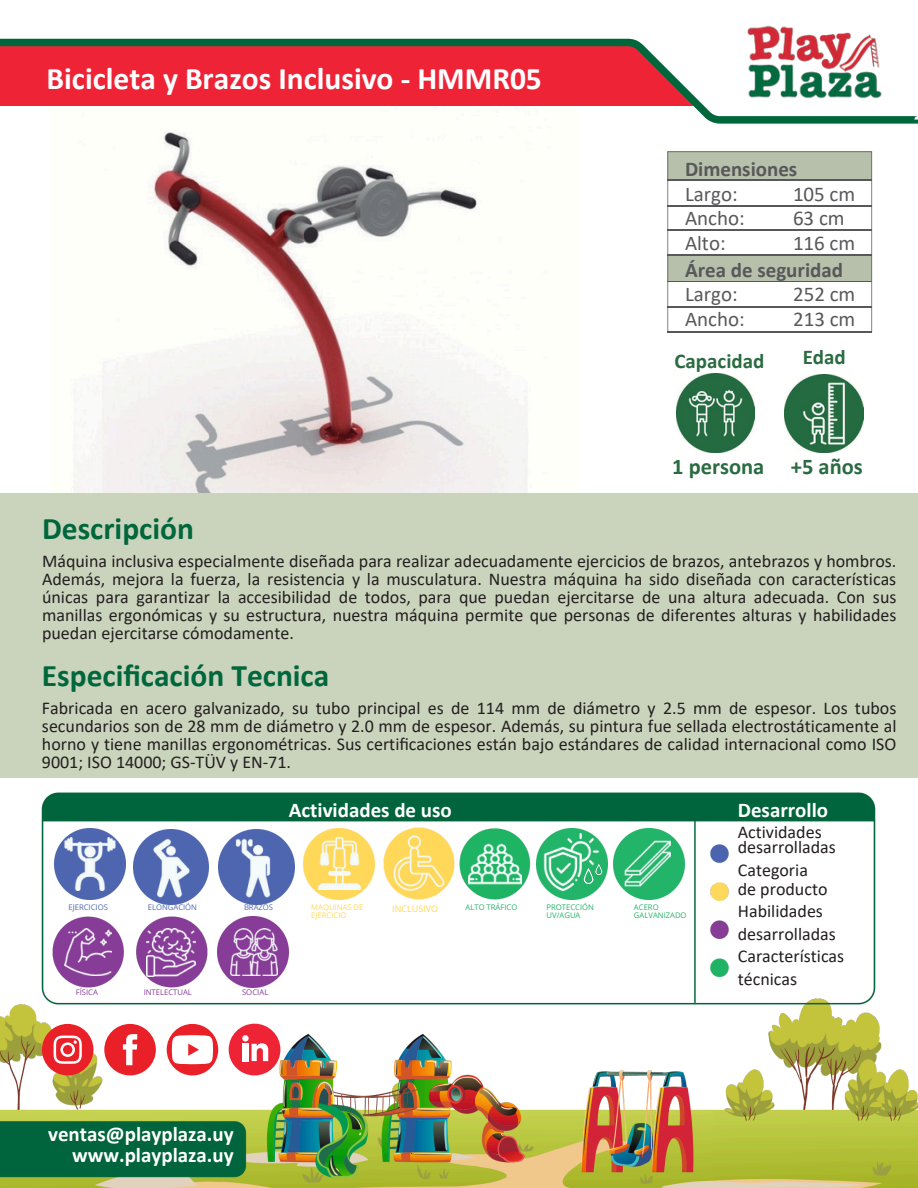
<style>
.page{position:relative;width:918px;height:1188px;background:#fff}
.page>*{position:absolute;margin:0;border:0;box-sizing:border-box;transform-origin:0 0}
.t1{font:700 31.5px "Calibri";color:#00673d}
.t2{font:700 31.5px "Calibri";color:#fff}
.t3{font:700 22.5px "Calibri";color:#2a6b41}
.t4{font:700 21px/20.2px "Calibri";color:#fff;text-align:right}
.t5{font:21px/24.8px "Calibri";color:#58585a}
.t6{font:700 21px "Calibri";color:#58585a}
.t7{font:700 21px "Calibri";color:#2a6b41}
.t8{font:18px/18px "Calibri";color:#231f20}
.t9{font:9px "Open Sans";color:#ffd85a}
.t10{font:7.8px "Open Sans";color:#873c97}
.t11{font:7.65px/7.8px "Open Sans";color:#22b468}
.t12{font:7.65px "Open Sans";color:#4e66b0}
.t13{font:7.65px/7.8px "Open Sans";color:#ffd85a}
.t14{font:7.65px "Open Sans";color:#873c97}
</style>
<div class="page">
<img style="left:73px;top:132px;width:455px;height:361px">
<div style="left:0;top:493px;width:918px;height:285px;background:#cad4bc"></div>
<svg style="left:0;top:38px;width:631px;height:1px"></svg>
<svg style="left:0;top:39px;width:918px;height:85px;fill:#ee2436"></svg>
<img style="left:731px;top:25px;width:167px;height:76px">
<img style="left:0;top:1004px;width:918px;height:184px">
<img style="left:785px;top:374px;width:79px;height:79px">
<img style="left:676px;top:374px;width:79px;height:79px">
<div style="left:167px;top:1024px;width:51px;height:51px;background:#e92028;border-radius:50%"></div>
<svg style="left:172px;top:1035px;width:41px;height:29px"></svg>
<div style="left:104px;top:1024px;width:52px;height:51px;background:#e92028;border-radius:50%"></div>
<svg style="left:123px;top:1034px;width:14px;height:31px"></svg>
<div style="left:42px;top:1024px;width:51px;height:51px;background:#e92028;border-radius:50%"></div>
<svg style="left:54px;top:1036px;width:28px;height:28px"></svg>
<img style="left:33px;top:792px;width:851px;height:219px">
<img style="left:468px;top:837px;width:53px;height:53px">
<img style="left:45px;top:909px;width:169px;height:86px">
<img style="left:64px;top:928px;width:48px;height:48px">
<img style="left:147px;top:928px;width:48px;height:48px">
<img style="left:304px;top:828px;width:70px;height:71px">
<img style="left:314px;top:838px;width:52px;height:52px">
<img style="left:536px;top:828px;width:71px;height:71px">
<img style="left:54px;top:828px;width:71px;height:71px">
<img style="left:576px;top:856px;width:34px;height:35px">
<img style="left:613px;top:828px;width:71px;height:71px">
<img style="left:376px;top:821px;width:86px;height:85px">
<img style="left:133px;top:829px;width:76px;height:75px">
<img style="left:219px;top:829px;width:75px;height:75px">
<img style="left:544px;top:834px;width:56px;height:56px">
<img style="left:63px;top:838px;width:53px;height:53px">
<img style="left:624px;top:841px;width:46px;height:46px">
<img style="left:389px;top:833px;width:60px;height:60px">
<img style="left:142px;top:838px;width:60px;height:60px">
<img style="left:223px;top:838px;width:60px;height:60px">
<img style="left:218px;top:916px;width:71px;height:71px">
<img style="left:230px;top:928px;width:48px;height:48px">
<svg style="left:667px;top:151px;width:205px;height:181px"></svg>
<p class="t2" style="left:46px;top:66px;width:497px">Bicicleta y Brazos Inclusivo - HMMR05</p>
<p class="t6" style="left:685px;top:160px;width:114px">Dimensiones</p>
<p class="t5" style="left:685px;top:183px;width:61px">Largo:<br>Ancho:<br>Alto:</p>
<h2 class="t5" style="left:793px;top:183px;width:64px">105 cm<br>63 cm<br>116 cm</h2>
<p class="t6" style="left:685px;top:261px;width:160px">Área de seguridad</p>
<p class="t5" style="left:685px;top:284px;width:61px">Largo:<br>Ancho:</p>
<p class="t5" style="left:793px;top:284px;width:64px">252 cm<br>213 cm</p>
<p class="t7" style="left:675px;top:352px;width:91px">Capacidad</p>
<p class="t7" style="left:803px;top:349px;width:45px">Edad</p>
<p class="t3" style="left:672px;top:457px;width:94px">1 persona</p>
<p class="t3" style="left:791px;top:457px;width:73px">+5 años</p>
<p class="t1" style="left:42px;top:515px;width:153px">Descripción</p>
<p class="t8" style="left:42px;top:553px;width:856px;text-align:justify">Máquina inclusiva especialmente diseñada para realizar adecuadamente ejercicios de brazos, antebrazos y hombros.<br>Además, mejora la fuerza, la resistencia y la musculatura. Nuestra máquina ha sido diseñada con características únicas para garantizar la accesibilidad de todos, para que puedan ejercitarse de una altura adecuada. Con sus manillas ergonómicas y su estructura, nuestra máquina permite que personas de diferentes alturas y habilidades puedan ejercitarse cómodamente.</p>
<p class="t1" style="left:42px;top:662px;width:289px">Especificación Tecnica</p>
<p class="t8" style="left:42px;top:700px;width:856px;text-align:justify">Fabricada en acero galvanizado, su tubo principal es de 114 mm de diámetro y 2.5 mm de espesor. Los tubos secundarios son de 28 mm de diámetro y 2.0 mm de espesor. Además, su pintura fue sellada electrostáticamente al horno y tiene manillas ergonométricas. Sus certificaciones están bajo estándares de calidad internacional como ISO 9001; ISO 14000; GS-TÜV y EN-71.</p>
<p class="t12" style="left:68px;top:901px;width:41px">EJERCICIOS</p>
<p class="t4" style="left:289px;top:802px;width:165px">Actividades de uso</p>
<p class="t4" style="left:738px;top:802px;width:92px">Desarrollo</p>
<p class="t8" style="left:738px;top:827px;width:100px;line-height:14.7px">Actividades desarrolladas</p>
<p class="t8" style="left:738px;top:861px;width:91px;line-height:19.2px">Categoria de producto</p>
<p class="t8" style="left:738px;top:901px;width:108px;line-height:22.5px">Habilidades desarrolladas<br>Características técnicas</p>
<p class="t12" style="left:148px;top:902px;width:51px">ELONGACIÓN</p>
<p class="t12" style="left:244px;top:902px;width:31px">BRAZOS</p>
<p class="t13" style="left:311px;top:903px;width:54px">MAQUINAS DE<br>EJERCICIO</p>
<p class="t11" style="left:466px;top:903px;width:53px">ALTO TRÁFICO</p>
<p class="t11" style="left:547px;top:903px;width:49px">PROTECCIÓN<br>UV/AGUA</p>
<p class="t11" style="left:634px;top:903px;width:54px">ACERO<br>GALVANIZADO</p>
<p class="t9" style="left:392px;top:902px;width:48px">INCLUSIVO</p>
<p class="t14" style="left:76px;top:987px;width:24px">FÍSICA</p>
<h5 class="t10" style="left:242px;top:987px;width:28px">SOCIAL</h5>
<p class="t14" style="left:144px;top:987px;width:50px">INTELECTUAL</p>
<p class="t4" style="left:48px;top:1126px;width:187px">ventas@playplaza.uy www.playplaza.uy</p>
</div>
